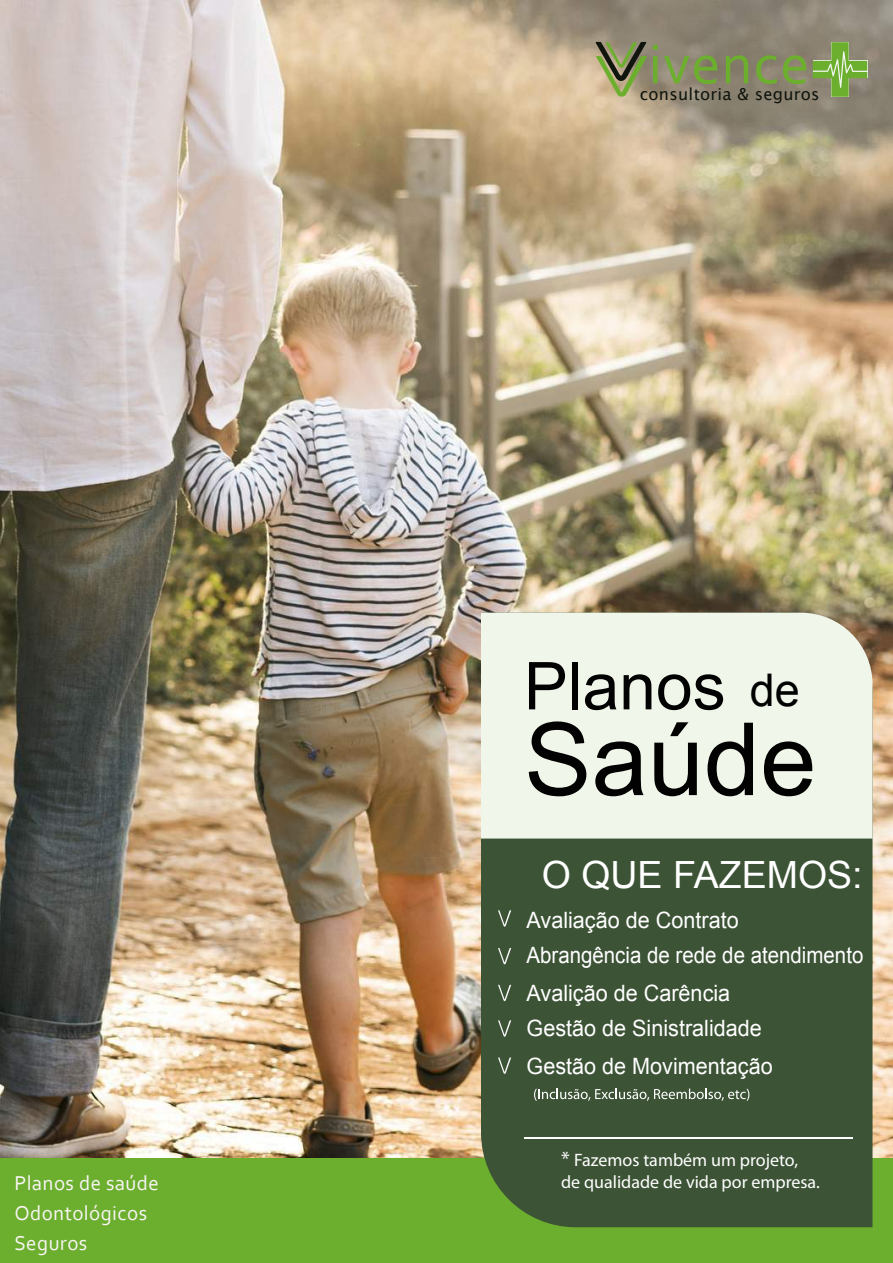
<style>
.page{position:relative;width:893px;height:1263px;background:#fff}
.page>*{position:absolute;margin:0;border:0;box-sizing:border-box;transform-origin:0 0}
.t1{font:101.1px "Arial";color:#020202}
.t2{font:66px "Arial";color:#020202}
.t3{font:58.65px "Corbel";letter-spacing:.02em;color:#6caf2e}
.t4{font:37.5px "Arial";color:#fff}
.t5{font:22.5px "Arial";color:#fff;scale:.96 1}
.t6{font:22.5px "Arial";color:#fff;scale:.91 1}
.t7{font:21px/30px "Corbel";letter-spacing:.02em;color:#f8f5f5}
.t8{font:18px/21.6px "Myriad Pro";color:#fff}
.t9{font:16.5px "Lucida Grande";letter-spacing:.02em;color:#10150e}
.s1{font-size:45px}
.s2{font-size:21px}
</style>
<div class="page">
<img style="left:1px;top:1px;width:892px;height:1158px">
<div style="left:1px;top:1159px;width:892px;height:104px;background:#6caf2e"></div>
<div style="left:481px;top:838px;width:391px;height:389px;background:#3c5336"></div>
<div style="left:481px;top:613px;width:391px;height:225px;background:#f0f6ea"></div>
<svg style="left:813px;top:42px;width:54px;height:55px"></svg>
<svg style="left:595px;top:42px;width:52px;height:55px"></svg>
<hr style="left:524px;top:1137px;width:329px;height:1px;background:#fff">
<svg style="left:534px;top:1088px;width:215px;height:13px"></svg>
<svg style="left:498px;top:1057px;width:13px;height:17px"></svg>
<svg style="left:498px;top:1020px;width:13px;height:17px"></svg>
<svg style="left:498px;top:984px;width:13px;height:17px"></svg>
<svg style="left:498px;top:948px;width:13px;height:16px"></svg>
<svg style="left:498px;top:910px;width:13px;height:17px"></svg>
<p class="t7" style="left:14px;top:1167px;width:146px">Planos de saúde<br>Odontológicos<br>Seguros</p>
<h3 class="t3" style="left:648px;top:27px;width:163px">ivence</h3>
<p class="t9" style="left:640px;top:85px;width:181px">consultoria &amp; seguros</p>
<h2 class="t2" style="left:524px;top:643px;width:277px">Planos <span class="s1">de</span></h2>
<h1 class="t1" style="left:524px;top:693px;width:294px">Saúde</h1>
<h3 class="t4" style="left:542px;top:850px;width:322px">O QUE FAZEMOS:</h3>
<p class="t5" style="left:527px;top:905px;width:222px">Avaliação de Contrato</p>
<p class="t6" style="left:527px;top:940px;width:372px">Abrangência de rede de atendimento</p>
<p class="t5" style="left:527px;top:978px;width:214px">Avalição de Carência</p>
<p class="t5" style="left:527px;top:1014px;width:247px">Gestão de Sinistralidade</p>
<p class="t5" style="left:527px;top:1052px;width:258px">Gestão de Movimentação</p>
<p class="t8" style="left:561px;top:1149px;width:260px"><span class="s2">*</span> Fazemos também um projeto, de qualidade de vida por empresa.</p>
</div>
